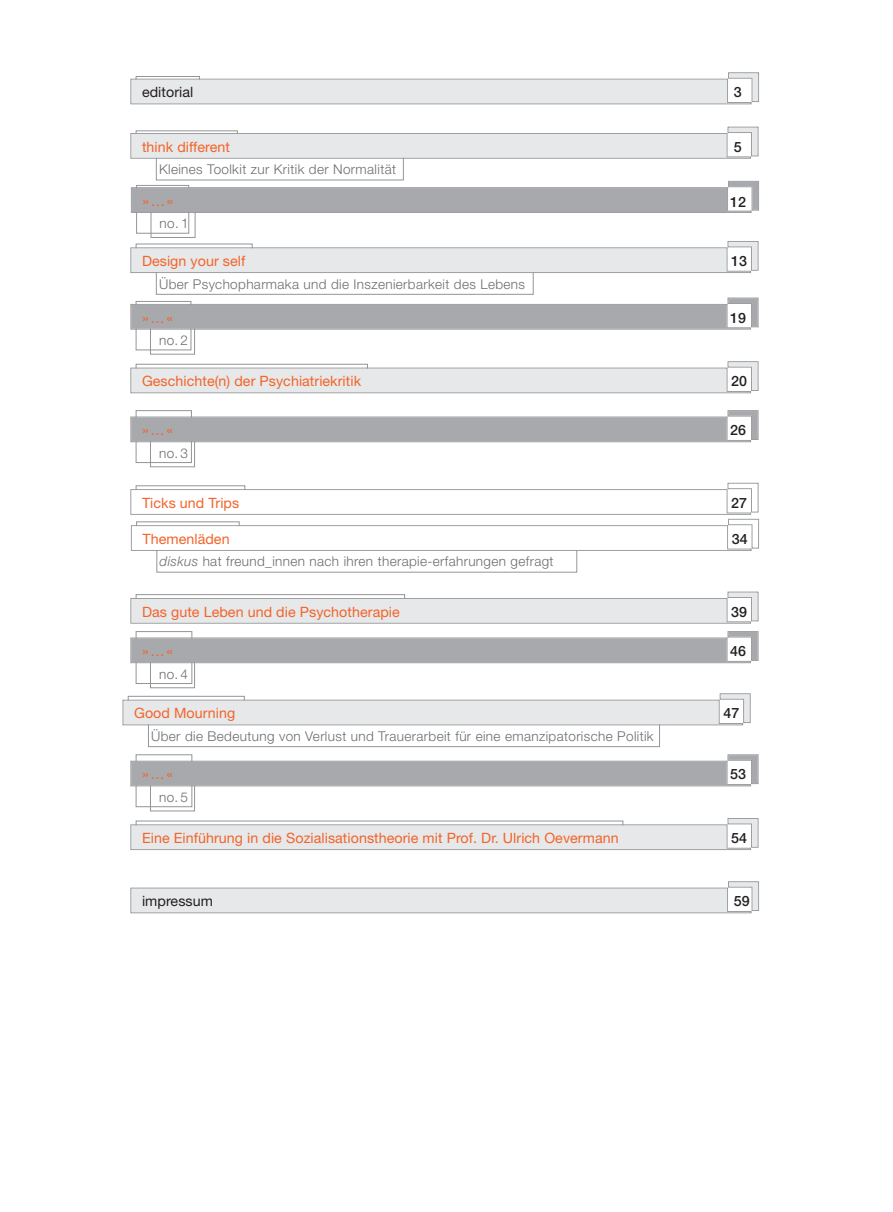
<style>
.page{position:relative;width:893px;height:1212px;background:#fff}
.page>*{position:absolute;margin:0;border:0;box-sizing:border-box;transform-origin:0 0}
.t1{font:14.25px "Helvetica Neue";letter-spacing:.005em;color:#f2642a}
.t2{font:500 14.25px "Helvetica Neue";letter-spacing:.005em;color:#231f20}
.t3{font:14.25px "Helvetica Neue";letter-spacing:.005em;color:#231f20}
.t4{font:300 13.5px "Helvetica Neue";letter-spacing:.03em;color:#6c6d70}
.s1{font-style:italic}
</style>
<div class="page">
<div style="left:156px;top:155px;width:248px;height:25px;border:1px solid #939598"></div>
<svg style="left:130px;top:127px;width:628px;height:32px"></svg>
<div style="left:156px;top:269px;width:378px;height:26px;border:1px solid #939598"></div>
<svg style="left:130px;top:241px;width:628px;height:32px"></svg>
<div style="left:156px;top:545px;width:421px;height:28px;border:1px solid #939598"></div>
<div style="left:148px;top:720px;width:512px;height:27px;border:1px solid #939598"></div>
<svg style="left:122px;top:693px;width:629px;height:32px"></svg>
<svg style="left:130px;top:361px;width:628px;height:32px"></svg>
<svg style="left:130px;top:592px;width:628px;height:32px"></svg>
<svg style="left:130px;top:818px;width:628px;height:32px"></svg>
<svg style="left:130px;top:483px;width:629px;height:68px"></svg>
<div style="left:136px;top:185px;width:53px;height:49px;border:1px solid #939598"></div>
<div style="left:151px;top:208px;width:45px;height:30px;border:1px solid #939598"></div>
<svg style="left:131px;top:181px;width:628px;height:32px"></svg>
<div style="left:136px;top:301px;width:55px;height:49px;border:1px solid #939598"></div>
<div style="left:150px;top:325px;width:45px;height:30px;border:1px solid #939598"></div>
<svg style="left:130px;top:298px;width:628px;height:32px"></svg>
<div style="left:136px;top:410px;width:56px;height:53px;border:1px solid #939598"></div>
<div style="left:150px;top:437px;width:45px;height:30px;border:1px solid #939598"></div>
<svg style="left:130px;top:410px;width:628px;height:32px"></svg>
<div style="left:136px;top:631px;width:56px;height:53px;border:1px solid #939598"></div>
<div style="left:150px;top:658px;width:45px;height:30px;border:1px solid #939598"></div>
<svg style="left:130px;top:631px;width:628px;height:32px"></svg>
<div style="left:136px;top:754px;width:56px;height:53px;border:1px solid #939598"></div>
<div style="left:150px;top:781px;width:45px;height:30px;border:1px solid #939598"></div>
<svg style="left:130px;top:754px;width:628px;height:32px"></svg>
<svg style="left:130px;top:72px;width:629px;height:32px"></svg>
<svg style="left:130px;top:881px;width:629px;height:32px"></svg>
<p class="t3" style="left:142px;top:87px;width:53px">editorial</p>
<p class="t2" style="left:734px;top:87px;width:9px">3</p>
<p class="t1" style="left:142px;top:142px;width:89px">think different</p>
<p class="t4" style="left:159px;top:165px;width:238px">Kleines Toolkit zur Kritik der Normalität</p>
<p class="t2" style="left:734px;top:142px;width:9px">5</p>
<p class="t1" style="left:143px;top:196px;width:32px">»…«</p>
<p class="t4" style="left:160px;top:219px;width:31px">no. 1</p>
<p class="t2" style="left:730px;top:197px;width:17px">12</p>
<p class="t1" style="left:142px;top:256px;width:105px">Design your self</p>
<p class="t4" style="left:159px;top:279px;width:367px">Über Psychopharmaka und die Inszenierbarkeit des Lebens</p>
<p class="t2" style="left:731px;top:256px;width:17px">13</p>
<p class="t1" style="left:142px;top:312px;width:32px">»…«</p>
<p class="t4" style="left:159px;top:335px;width:31px">no. 2</p>
<p class="t2" style="left:730px;top:312px;width:17px">19</p>
<p class="t1" style="left:142px;top:376px;width:221px">Geschichte(n) der Psychiatriekritik</p>
<p class="t2" style="left:731px;top:376px;width:17px">20</p>
<p class="t1" style="left:142px;top:425px;width:32px">»…«</p>
<p class="t4" style="left:159px;top:448px;width:31px">no. 3</p>
<p class="t2" style="left:730px;top:425px;width:17px">26</p>
<p class="t1" style="left:142px;top:498px;width:99px">Ticks und Trips</p>
<p class="t2" style="left:731px;top:498px;width:17px">27</p>
<p class="t1" style="left:143px;top:534px;width:89px">Themenläden</p>
<p class="t4" style="left:160px;top:557px;width:395px"><span class="s1">diskus</span> hat freund_innen nach ihren therapie-erfahrungen gefragt</p>
<p class="t2" style="left:732px;top:534px;width:17px">34</p>
<p class="t1" style="left:142px;top:606px;width:259px">Das gute Leben und die Psychotherapie</p>
<p class="t2" style="left:731px;top:606px;width:17px">39</p>
<p class="t1" style="left:142px;top:646px;width:32px">»…«</p>
<p class="t4" style="left:159px;top:669px;width:31px">no. 4</p>
<p class="t2" style="left:730px;top:646px;width:17px">46</p>
<p class="t1" style="left:134px;top:708px;width:103px">Good Mourning</p>
<p class="t4" style="left:151px;top:731px;width:504px">Über die Bedeutung von Verlust und Trauerarbeit für eine emanzipatorische Politik</p>
<p class="t2" style="left:723px;top:708px;width:17px">47</p>
<p class="t1" style="left:142px;top:769px;width:32px">»…«</p>
<p class="t4" style="left:159px;top:792px;width:31px">no. 5</p>
<p class="t2" style="left:730px;top:769px;width:17px">53</p>
<p class="t1" style="left:142px;top:833px;width:478px">Eine Einführung in die Sozialisationstheorie mit Prof. Dr. Ulrich Oevermann</p>
<p class="t2" style="left:731px;top:833px;width:17px">54</p>
<p class="t3" style="left:142px;top:896px;width:72px">impressum</p>
<p class="t2" style="left:734px;top:896px;width:17px">59</p>
</div>
